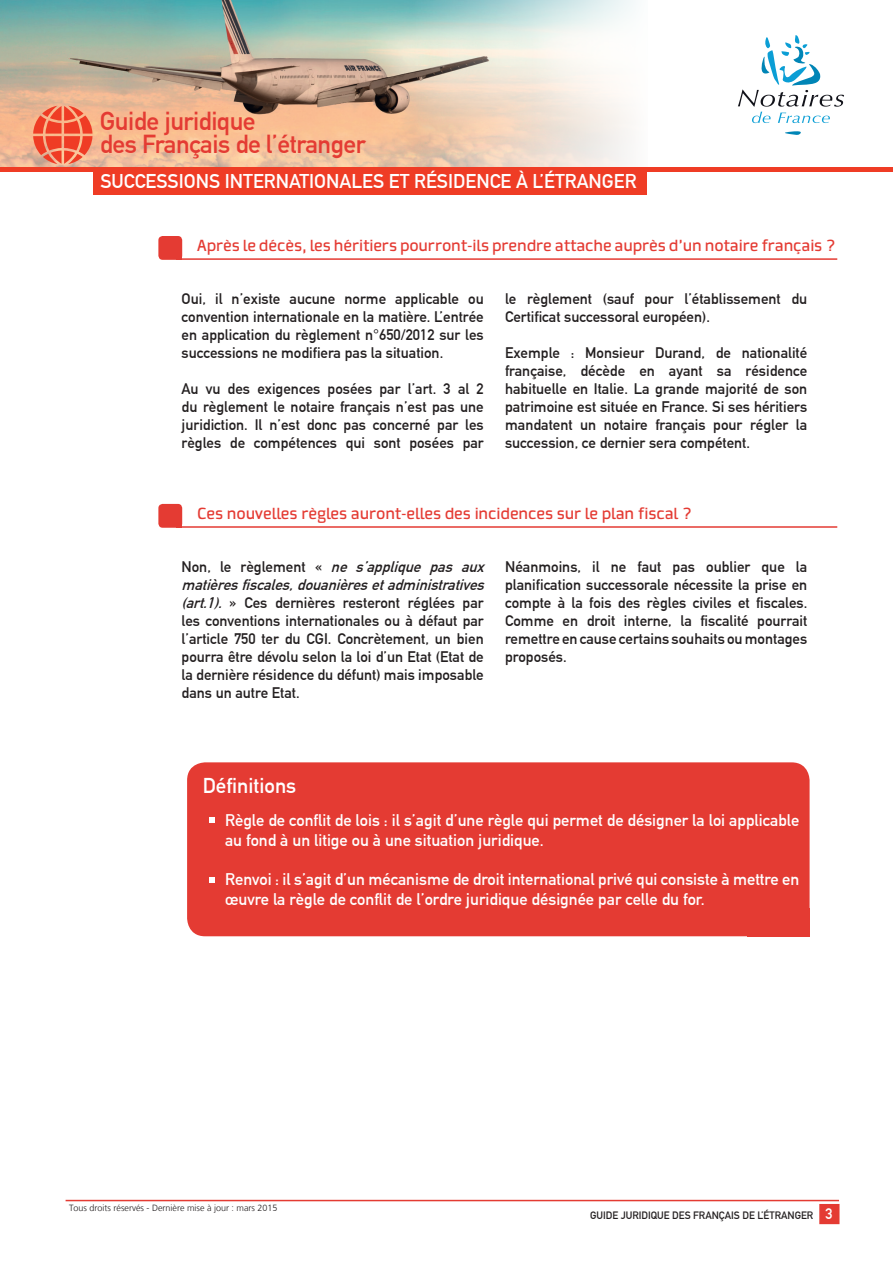
<style>
.page{position:relative;width:893px;height:1263px;background:#fff}
.page>*{position:absolute;margin:0;border:0;box-sizing:border-box;transform-origin:0 0}
.t1{font:25.5px/22.5px "DIN Mittelschrift LT";color:#e43b33}
.t2{font:21px "DIN Mittelschrift LT";color:#fff}
.t3{font:19.5px "DIN Mittelschrift LT";color:#fff}
.t4{font:16.5px/19.8px "DIN Mittelschrift LT";color:#fff}
.t5{font:15px/18px "DIN Mittelschrift LT";color:#231f20;text-align:justify}
.t6{font:15px "Collator";letter-spacing:-.01em;color:#e43b33}
.t7{font:15px "DIN Mittelschrift LT";color:#fff}
.t8{font:10.5px "DIN Mittelschrift LT";color:#231f20}
.t9{font:300 9px "Frutiger LT";color:#231f20}
.s1{font-style:italic}
</style>
<div class="page">
<img style="left:0;top:0;width:635px;height:167px">
<hr style="left:66px;top:1200px;width:773px;height:1px;background:#e43b33">
<div style="left:819px;top:1204px;width:20px;height:20px;background:#e43b33"></div>
<hr style="left:0;top:167px;width:893px;height:4px;background:#ef3c25">
<svg style="left:33px;top:106px;width:59px;height:58px"></svg>
<svg style="left:738px;top:35px;width:106px;height:88px"></svg>
<svg style="left:785px;top:131px;width:16px;height:4px"></svg>
<hr style="left:182px;top:258px;width:655px;height:2px;background:#e43b33">
<hr style="left:182px;top:526px;width:655px;height:2px;background:#e43b33">
<div style="left:158px;top:236px;width:24px;height:24px;background:#e43b33;border-radius:4px"></div>
<div style="left:158px;top:504px;width:24px;height:24px;background:#e43b33;border-radius:4px"></div>
<div style="left:187px;top:762px;width:623px;height:174px;background:#e43b33;border-radius:18px"></div>
<div style="left:747px;top:908px;width:63px;height:28px;background:#e43b33"></div>
<svg style="left:209px;top:817px;width:6px;height:6px"></svg>
<svg style="left:209px;top:877px;width:6px;height:5px"></svg>
<div style="left:94px;top:171px;width:553px;height:24px;background:#ef3c25"></div>
<h1 class="t1" style="left:100px;top:110px;width:268px">Guide juridique<br>des Français de l’étranger</h1>
<h3 class="t3" style="left:100px;top:170px;width:55px">SU CCESSI</h3>
<h3 class="t3" style="left:184px;top:170px;width:52px">ONS INTERNATI</h3>
<h3 class="t3" style="left:314px;top:170px;width:25px">ONALES</h3>
<h3 class="t3" style="left:389px;top:170px;width:37px">ET RÉSIDEN</h3>
<h3 class="t3" style="left:490px;top:170px;width:67px">CE À L’ÉTRAN</h3>
<h3 class="t3" style="left:602px;top:170px;width:24px">GER</h3>
<p class="t6" style="left:197px;top:237px;width:640px">Après le décès, les héritiers pourront-ils prendre attache auprès d’un notaire francais ?</p>
<p class="t5" style="left:182px;top:290px;width:304px">Oui, il n’existe aucune norme applicable ou convention internationale en la matière. L’entrée en application du règlement n°650/2012 sur les successions ne modifiera pas la situation.</p>
<p class="t5" style="left:182px;top:380px;width:304px">Au vu des exigences posées par l’art. 3 al 2 du règlement le notaire français n’est pas une juridiction. Il n’est donc pas concerné par les règles de compétences qui sont posées par</p>
<p class="t5" style="left:505px;top:290px;width:304px">le règlement (sauf pour l’établissement du<br>Certificat successoral européen).</p>
<p class="t5" style="left:505px;top:344px;width:304px">Exemple : Monsieur Durand, de nationalité française, décède en ayant sa résidence habituelle en Italie. La grande majorité de son patrimoine est située en France. Si ses héritiers mandatent un notaire français pour régler la succession, ce dernier sera compétent.</p>
<p class="t6" style="left:197px;top:505px;width:497px">Ces nouvelles règles auront-elles des incidences sur le plan fiscal ?</p>
<p class="t5" style="left:182px;top:558px;width:309px;text-align:left">N o n , l e rè g l e m e n t « <span class="s1">ne s’applique pas aux matièresfiscales,douanièresetadministratives (art.1).</span> » Ces dernières resteront réglées par les conventions internationales ou à défaut par l’article 750 ter du CGI. Concrètement, un bien pourra être dévolu selon la loi d’un Etat (Etat de la dernière résidence du défunt) mais imposable dans un autre Etat.</p>
<p class="t5" style="left:505px;top:558px;width:304px">Néanmoins, il ne faut pas oublier que la planification successorale nécessite la prise en compte à la fois des règles civiles et fiscales.<br>Comme en droit interne, la fiscalité pourrait remettre en cause certains souhaits ou montages proposés.</p>
<h2 class="t2" style="left:203px;top:773px;width:95px">Définitions</h2>
<p class="t4" style="left:225px;top:810px;width:576px">Règle de conflit de lois : il s’agit d’une règle qui permet de désigner la loi applicable au fond à un litige ou à une situation juridique.</p>
<p class="t4" style="left:225px;top:870px;width:576px">Renvoi : il s’agit d’un mécanisme de droit international privé qui consiste à mettre en œuvre la règle de conflit de l’ordre juridique désignée par celle du for.</p>
<p class="t9" style="left:69px;top:1203px;width:210px">Tous droits réservés - Dernière mise à jour : mars 2015</p>
<p class="t8" style="left:590px;top:1209px;width:225px">guide juridique des français de l’étranger</p>
<p class="t7" style="left:826px;top:1205px;width:9px">3</p>
</div>
